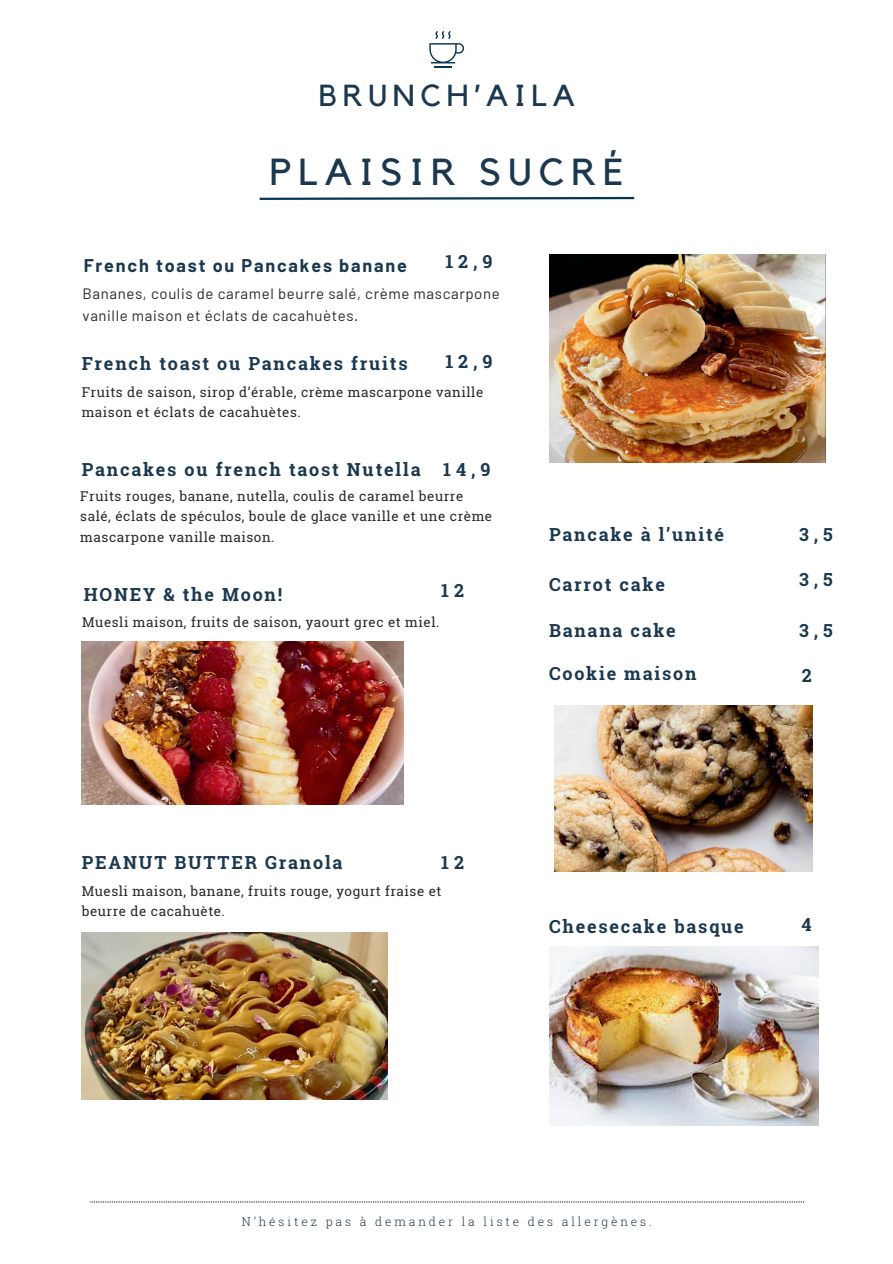
<style>
.page{position:relative;width:893px;height:1264px;background:#fff}
.page>*{position:absolute;margin:0;border:0;box-sizing:border-box;transform-origin:0 0}
.t1{font:37.5px "Kollektif";letter-spacing:.185em;color:#1b384f}
.t2{font:30.3px "Kollektif";letter-spacing:.185em;color:#1b384f}
.t3{font:700 18px "Roboto Slab";letter-spacing:.1em;color:#1b384f}
.t4{font:700 18px "Barlow";letter-spacing:.1em;color:#1b384f}
.t5{font:15px/22.5px "Barlow";letter-spacing:.04em;color:#2b2928}
.t6{font:13.5px/20.2px "Roboto Slab";letter-spacing:.04em;color:#2b2928}
.t7{font:300 12px "Roboto Slab";letter-spacing:.24em;color:#1b384f}
</style>
<div class="page">
<svg style="left:90px;top:1201px;width:714px;height:1px"></svg>
<svg style="left:429px;top:31px;width:35px;height:37px"></svg>
<img style="left:549px;top:254px;width:276px;height:208px">
<img style="left:554px;top:705px;width:258px;height:166px">
<img style="left:81px;top:641px;width:322px;height:163px">
<img style="left:82px;top:932px;width:306px;height:167px">
<img style="left:549px;top:946px;width:269px;height:179px">
<svg style="left:259px;top:196px;width:376px;height:4px"></svg>
<h2 class="t2" style="left:319px;top:78px;width:257px">BRUNCH’AILA</h2>
<h1 class="t1" style="left:270px;top:150px;width:355px">PLAISIR SUCRÉ</h1>
<h3 class="t4" style="left:84px;top:254px;width:325px">French toast ou Pancakes banane</h3>
<h3 class="t3" style="left:445px;top:249px;width:49px">12,9</h3>
<p class="t5" style="left:83px;top:282px;width:418px">Bananes, coulis de caramel beurre salé, crème mascarpone vanille maison et éclats de cacahuètes.</p>
<h3 class="t3" style="left:445px;top:349px;width:49px">12,9</h3>
<h3 class="t3" style="left:82px;top:351px;width:327px">French toast ou Pancakes fruits</h3>
<p class="t6" style="left:82px;top:381px;width:403px">Fruits de saison, sirop d’érable, crème mascarpone vanille maison et éclats de cacahuètes.</p>
<h3 class="t3" style="left:82px;top:457px;width:340px">Pancakes ou french taost Nutella</h3>
<h3 class="t3" style="left:443px;top:457px;width:49px">14,9</h3>
<p class="t6" style="left:80px;top:486px;width:413px">Fruits rouges, banane, nutella, coulis de caramel beurre salé, éclats de spéculos, boule de glace vanille et une crème mascarpone vanille maison.</p>
<h3 class="t3" style="left:84px;top:582px;width:200px">HONEY &amp; the Moon!</h3>
<h3 class="t3" style="left:441px;top:578px;width:24px">1 2</h3>
<p class="t6" style="left:82px;top:612px;width:359px">Muesli maison, fruits de saison, yaourt grec et miel.</p>
<h3 class="t3" style="left:549px;top:522px;width:177px">Pancake à l’unité</h3>
<h3 class="t3" style="left:799px;top:522px;width:35px">3,5</h3>
<h3 class="t3" style="left:549px;top:572px;width:117px">Carrot cake</h3>
<h3 class="t3" style="left:549px;top:618px;width:128px">Banana cake</h3>
<h3 class="t3" style="left:549px;top:661px;width:149px">Cookie maison</h3>
<h3 class="t3" style="left:799px;top:567px;width:35px">3,5</h3>
<h3 class="t3" style="left:799px;top:618px;width:35px">3,5</h3>
<h3 class="t3" style="left:801px;top:662px;width:11px">2</h3>
<h3 class="t3" style="left:82px;top:850px;width:262px">PEANUT BUTTER Granola</h3>
<h3 class="t3" style="left:441px;top:850px;width:24px">1 2</h3>
<p class="t6" style="left:82px;top:880px;width:361px">Muesli maison, banane, fruits rouge, yogurt fraise et beurre de cacahuète.</p>
<h3 class="t3" style="left:549px;top:914px;width:196px">Cheesecake basque</h3>
<h3 class="t3" style="left:801px;top:911px;width:12px">4</h3>
<p class="t7" style="left:242px;top:1212px;width:411px">N’hésitez pas à demander la liste des allergènes.</p>
</div>
